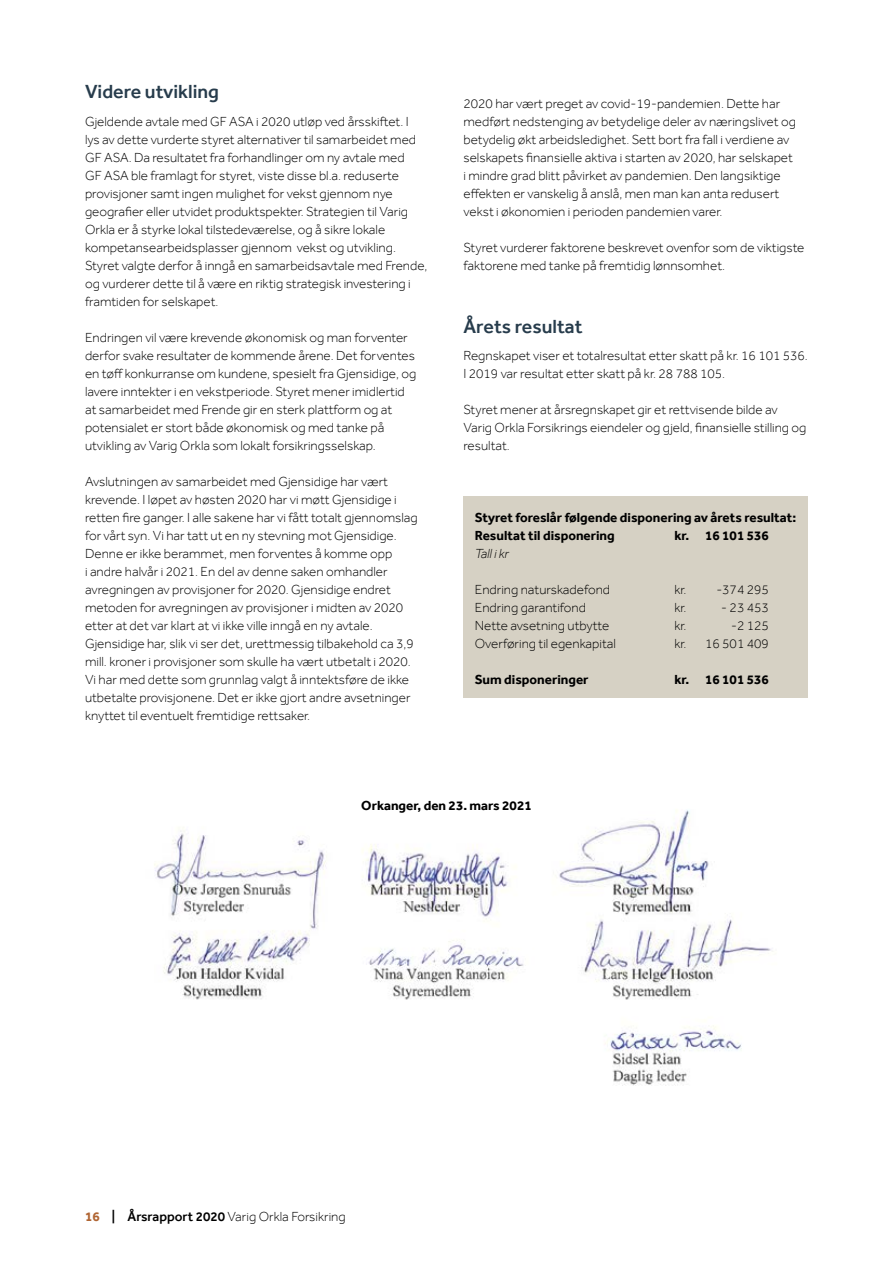
<style>
.page{position:relative;width:893px;height:1263px;background:#fff}
.page>*{position:absolute;margin:0;border:0;box-sizing:border-box;transform-origin:0 0}
.t1{font:500 19.5px "Effra";color:#273c4c}
.t2{font:300 13.5px/18px "Effra";color:#000}
.t3{font:700 13.5px/18px "Effra";color:#000}
.t4{font:italic 300 13.5px "Effra";color:#000}
.s1{font-weight:700;color:#b06533}
.s2{font-weight:500}
</style>
<div class="page">
<div style="left:463px;top:496px;width:345px;height:202px;background:#d6d1c4"></div>
<img style="left:154px;top:810px;width:619px;height:276px">
<h1 class="t1" style="left:85px;top:80px;width:136px">Videre utvikling</h1>
<p class="t2" style="left:85px;top:112px;width:344px">Gjeldende avtale med GF ASA i 2020 utløp ved årsskiftet. I<br>lys av dette vurderte styret alternativer til samarbeidet med GF ASA. Da resultatet fra forhandlinger om ny avtale med<br>GF ASA ble framlagt for styret, viste disse bl.a. reduserte provisjoner samt ingen mulighet for vekst gjennom nye geografier eller utvidet produktspekter. Strategien til Varig Orkla er å styrke lokal tilstedeværelse, og å sikre lokale kompetansearbeidsplasser gjennom vekst og utvikling.<br>Styret valgte derfor å inngå en samarbeidsavtale med Frende, og vurderer dette til å være en riktig strategisk investering i framtiden for selskapet.</p>
<p class="t2" style="left:85px;top:328px;width:333px">Endringen vil være krevende økonomisk og man forventer derfor svake resultater de kommende årene. Det forventes en tøff konkurranse om kundene, spesielt fra Gjensidige, og lavere inntekter i en vekstperiode. Styret mener imidlertid at samarbeidet med Frende gir en sterk plattform og at potensialet er stort både økonomisk og med tanke på utvikling av Varig Orkla som lokalt forsikringsselskap.</p>
<p class="t2" style="left:85px;top:472px;width:334px">Avslutningen av samarbeidet med Gjensidige har vært krevende. I løpet av høsten 2020 har vi møtt Gjensidige i retten fire ganger. I alle sakene har vi fått totalt gjennomslag for vårt syn. Vi har tatt ut en ny stevning mot Gjensidige.<br>Denne er ikke berammet, men forventes å komme opp<br>i andre halvår i 2021. En del av denne saken omhandler avregningen av provisjoner for 2020. Gjensidige endret metoden for avregningen av provisjoner i midten av 2020 etter at det var klart at vi ikke ville inngå en ny avtale.<br>Gjensidige har, slik vi ser det, urettmessig tilbakehold ca 3,9 mill. kroner i provisjoner som skulle ha vært utbetalt i 2020.<br>Vi har med dette som grunnlag valgt å inntektsføre de ikke utbetalte provisjonene. Det er ikke gjort andre avsetninger knyttet til eventuelt fremtidige rettsaker.</p>
<p class="t2" style="left:463px;top:94px;width:334px">2020 har vært preget av covid-19-pandemien. Dette har medført nedstenging av betydelige deler av næringslivet og betydelig økt arbeidsledighet. Sett bort fra fall i verdiene av selskapets finansielle aktiva i starten av 2020, har selskapet i mindre grad blitt påvirket av pandemien. Den langsiktige effekten er vanskelig å anslå, men man kan anta redusert vekst i økonomien i perioden pandemien varer.</p>
<p class="t2" style="left:463px;top:238px;width:342px">Styret vurderer faktorene beskrevet ovenfor som de viktigste faktorene med tanke på fremtidig lønnsomhet.</p>
<h1 class="t1" style="left:463px;top:315px;width:121px">Årets resultat</h1>
<p class="t2" style="left:463px;top:346px;width:346px">Regnskapet viser et totalresultat etter skatt på kr. 16 101 536.<br>I 2019 var resultat etter skatt på kr. 28 788 105.</p>
<p class="t2" style="left:463px;top:400px;width:344px">Styret mener at årsregnskapet gir et rettvisende bilde av<br>Varig Orkla Forsikrings eiendeler og gjeld, finansielle stilling og resultat.</p>
<p class="t3" style="left:475px;top:508px;width:323px">Styret foreslår følgende disponering av årets resultat:<br>Resultat til disponering</p>
<p class="t3" style="left:674px;top:526px;width:96px">kr. 16 101 536</p>
<p class="t4" style="left:475px;top:545px;width:36px">Tall i kr</p>
<p class="t2" style="left:475px;top:580px;width:137px">Endring naturskadefond</p>
<p class="t2" style="left:674px;top:580px;width:96px">kr. -374 295</p>
<p class="t2" style="left:475px;top:598px;width:113px">Endring garantifond</p>
<p class="t2" style="left:674px;top:598px;width:14px">kr.</p>
<p class="t2" style="left:721px;top:598px;width:49px">- 23 453</p>
<p class="t2" style="left:475px;top:616px;width:136px">Nette avsetning utbytte</p>
<p class="t2" style="left:674px;top:616px;width:14px">kr.</p>
<p class="t2" style="left:731px;top:616px;width:39px">-2 125</p>
<p class="t2" style="left:475px;top:634px;width:143px">Overføring til egenkapital</p>
<p class="t2" style="left:674px;top:634px;width:96px">kr. 16 501 409</p>
<p class="t3" style="left:475px;top:670px;width:115px">Sum disponeringer</p>
<p class="t3" style="left:674px;top:670px;width:96px">kr. 16 101 536</p>
<p class="t3" style="left:361px;top:796px;width:172px">Orkanger, den 23. mars 2021</p>
<p class="t2" style="left:85px;top:1207px;width:262px"><span class="s1">16</span> <span class="s2">| Årsrapport 2020</span> Varig Orkla Forsikring</p>
</div>
